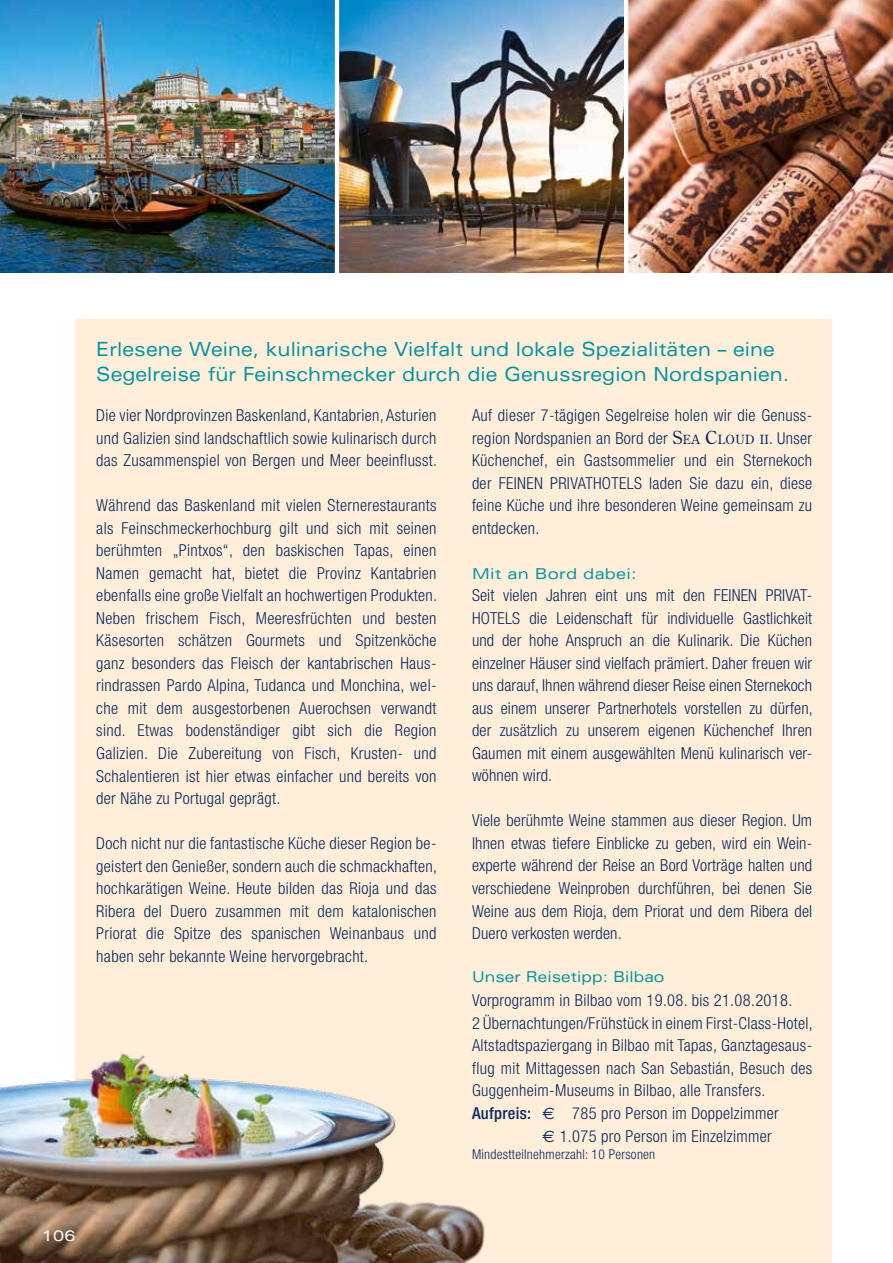
<style>
.page{position:relative;width:893px;height:1263px;background:#fff}
.page>*{position:absolute;margin:0;border:0;box-sizing:border-box;transform-origin:0 0}
.t1{font:expanded 19.5px/25.5px "Univers";letter-spacing:.005em;color:#0094a5;scale:.9 1}
.t2{font:300 condensed 16.5px/22.5px "Helvetica Neue";letter-spacing:.02em;color:#0a2962;text-align:justify}
.t3{font:expanded 15px "Univers";letter-spacing:.005em;color:#0094a5;scale:.95 1}
.t4{font:expanded 15px "Univers";letter-spacing:.005em;color:#0094a5}
.t5{font:expanded 15px "Univers";color:#fff}
.t6{font:300 condensed 13.5px "Helvetica Neue";letter-spacing:.02em;color:#0a2962}
.s1{font-family:"Century Old Style";font-weight:400;font-stretch:normal;font-size:18px}
.s2{font-family:"Century Old Style";font-weight:400;font-stretch:normal;font-size:12.6px}
.s3{font-weight:500}
.s4{font-family:"Euro Sans";font-weight:400;font-stretch:normal}
</style>
<div class="page">
<div style="left:75px;top:320px;width:757px;height:943px;background:#ffefd8"></div>
<img style="left:0;top:1053px;width:485px;height:210px">
<img style="left:628px;top:0;width:265px;height:272px">
<img style="left:339px;top:0;width:285px;height:272px">
<img style="left:0;top:0;width:335px;height:272px">
<p class="t1" style="left:96px;top:336px;width:772px">Erlesene Weine, kulinarische Vielfalt und lokale Spezialitäten – eine<br>Segelreise für Feinschmecker durch die Genussregion Nordspanien.</p>
<p class="t2" style="left:472px;top:404px;width:342px">Auf dieser 7-tägigen Segelreise holen wir die Genuss&shy;region Nordspanien an Bord der <span class="s1">S</span><span class="s2">EA</span> <span class="s1">C</span><span class="s2">LOUD II</span>. Unser Küchenchef, ein Gastsommelier und ein Sternekoch der FEINEN PRIVATHOTELS laden Sie dazu ein, diese feine Küche und ihre besonderen Weine gemeinsam zu entdecken.</p>
<p class="t4" style="left:472px;top:565px;width:166px">Mit an Bord dabei:</p>
<p class="t2" style="left:472px;top:584px;width:342px">Seit vielen Jahren eint uns mit den FEINEN PRIVAT-HOTELS die Leidenschaft für individuelle Gastlichkeit und der hohe Anspruch an die Kulinarik. Die Küchen einzelner Häuser sind vielfach prämiert. Daher freuen wir uns darauf, Ihnen während dieser Reise einen Sternekoch aus einem unserer Partnerhotels vorstellen zu dürfen, der zusätzlich zu unserem eigenen Küchenchef Ihren Gaumen mit einem ausgewählten Menü kulinarisch ver&shy;wöhnen wird.</p>
<p class="t2" style="left:472px;top:809px;width:342px">Viele berühmte Weine stammen aus dieser Region. Um Ihnen etwas tiefere Einblicke zu geben, wird ein Wein&shy;experte während der Reise an Bord Vorträge halten und verschiedene Weinproben durchführen, bei denen Sie Weine aus dem Rioja, dem Priorat und dem Ribera del Duero verkosten werden.</p>
<p class="t3" style="left:472px;top:968px;width:204px">Unser Reisetipp: Bilbao</p>
<p class="t2" style="left:472px;top:989px;width:322px">Vorprogramm in Bilbao vom 19.08. bis 21.08.2018.</p>
<p class="t2" style="left:472px;top:1012px;width:342px">2 Übernachtungen/Frühstück in einem First-Class-Hotel,</p>
<p class="t2" style="left:472px;top:1034px;width:342px">Altstadtspaziergang in Bilbao mit Tapas, Ganztagesaus-</p>
<p class="t2" style="left:472px;top:1057px;width:342px">flug mit Mittagessen nach San Sebastián, Besuch des</p>
<p class="t2" style="left:472px;top:1079px;width:295px">Guggenheim-Museums in Bilbao, alle Transfers.</p>
<p class="t2" style="left:472px;top:1102px;width:308px"><span class="s3">Aufpreis:</span> <span class="s4">€</span> 785 pro Person im Doppelzimmer</p>
<p class="t2" style="left:542px;top:1124px;width:231px"><span class="s4">€</span> 1.075 pro Person im Einzelzimmer</p>
<p class="t6" style="left:472px;top:1147px;width:185px">Mindestteilnehmerzahl: 10 Personen</p>
<p class="t2" style="left:96px;top:404px;width:342px">Die vier Nordprovinzen Baskenland, Kantabrien, Asturien und Galizien sind landschaftlich sowie kulinarisch durch das Zusammenspiel von Bergen und Meer beeinflusst.</p>
<p class="t2" style="left:96px;top:494px;width:342px">Während das Baskenland mit vielen Sternerestaurants als Feinschmeckerhochburg gilt und sich mit seinen berühmten „Pintxos“, den baskischen Tapas, einen Namen gemacht hat, bietet die Provinz Kantabrien ebenfalls eine große Vielfalt an hochwertigen Produkten.<br>Neben frischem Fisch, Meeresfrüchten und besten Käsesorten schätzen Gourmets und Spitzenköche ganz besonders das Fleisch der kantabrischen Haus&shy;rindrassen Pardo Alpina, Tudanca und Monchina, wel&shy;che mit dem ausgestorbenen Auerochsen verwandt sind. Etwas bodenständiger gibt sich die Region Galizien. Die Zubereitung von Fisch, Krusten- und Schalentieren ist hier etwas einfacher und bereits von der Nähe zu Portugal geprägt.</p>
<p class="t2" style="left:96px;top:832px;width:342px">Doch nicht nur die fantastische Küche dieser Region be&shy;geistert den Genießer, sondern auch die schmackhaften, hochkarätigen Weine. Heute bilden das Rioja und das Ribera del Duero zusammen mit dem katalonischen Priorat die Spitze des spanischen Weinanbaus und haben sehr bekannte Weine hervorgebracht.</p>
<p class="t5" style="left:42px;top:1226px;width:35px">106</p>
</div>
